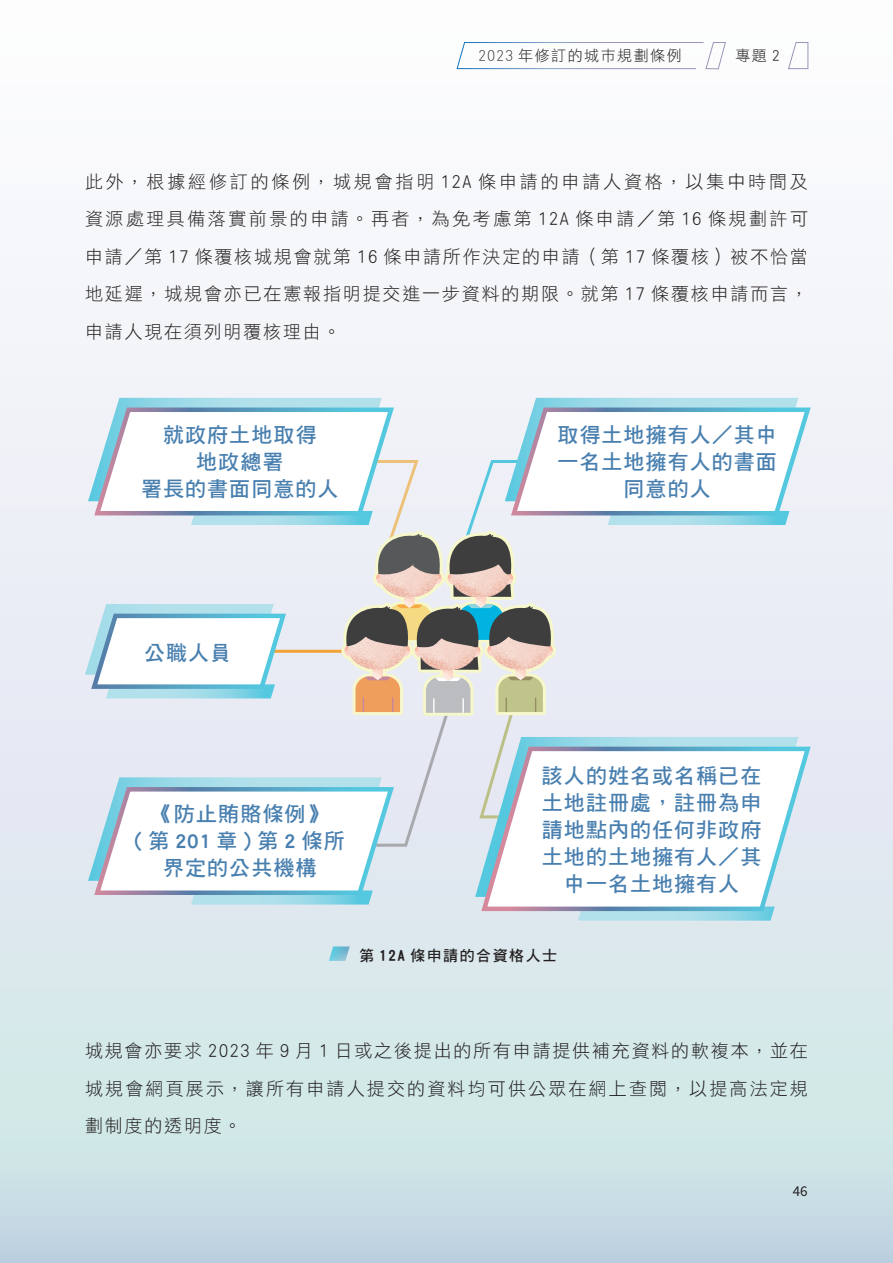
<style>
.page{position:relative;width:893px;height:1263px;background:#fff}
.page>*{position:absolute;margin:0;border:0;box-sizing:border-box;transform-origin:0 0}
.Graphics_Title__blue__14{font:21px/27px "DF Hei Bd HKP BF";letter-spacing:.05em;color:#487faf;text-align:center}
.Content_Body{font:18px/37.5px "DF Li Hei W3 WIN BF";letter-spacing:.1em;color:#231f20;text-align:justify}
.t1{font:15px "DF Hei Lt HK BF";letter-spacing:.1em;color:#231f20}
.t2{font:15px "DF Hei Bd HK BF";letter-spacing:.1em;color:#231f20}
.t3{font:15px "DF Li Hei W3 WIN BF";color:#231f20}
.t4{font:15px "Source Sans Variable";color:#231f20}
</style>
<div class="page">
<div style="left:0;top:0;width:893px;height:1263px;background:linear-gradient(to bottom,#fffcff,#ccdfe6)"></div>
<svg style="left:329px;top:946px;width:21px;height:15px"></svg>
<svg style="left:788px;top:42px;width:20px;height:27px"></svg>
<svg style="left:457px;top:42px;width:269px;height:27px"></svg>
<svg style="left:85px;top:398px;width:729px;height:523px"></svg>
<p class="t1" style="left:478px;top:48px;width:205px">2023 年修訂的城巿規劃條例</p>
<p class="t3" style="left:735px;top:48px;width:46px">專題 2</p>
<p class="Content_Body" style="left:85px;top:162px;width:724px">此外，根據經修訂的條例，城規會指明 12A 條申請的申請人資格，以集中時間及資源處理具備落實前景的申請。再者，為免考慮第 12A 條申請／第 16 條規劃許可申請／第 17 條覆核城規會就第 16 條申請所作決定的申請 ( 第 17 條覆核 ) 被不恰當地延遲，城規會亦已在憲報指明提交進一步資料的期限。就第 17 條覆核申請而言，申請人現在須列明覆核理由。</p>
<p class="Graphics_Title__blue__14" style="left:163px;top:421px;width:155px">就政府土地取得</p>
<p class="Graphics_Title__blue__14" style="left:196px;top:448px;width:89px">地政總署</p>
<p class="Graphics_Title__blue__14" style="left:141px;top:475px;width:199px">署長的書面同意的人</p>
<p class="Graphics_Title__blue__14" style="left:557px;top:421px;width:221px">取得土地擁有人／其中一名土地擁有人的書面同意的人</p>
<p class="Graphics_Title__blue__14" style="left:144px;top:639px;width:89px">公職人員</p>
<p class="Graphics_Title__blue__14" style="left:152px;top:800px;width:177px">《防止賄賂條例》</p>
<p class="Graphics_Title__blue__14" style="left:135px;top:827px;width:211px">(第201章)第2條所界定的公共機構</p>
<p class="Graphics_Title__blue__14" style="left:542px;top:762px;width:221px">該人的姓名或名稱已在土地註冊處，註冊為申請地點內的任何非政府土地的土地擁有人／其中一名土地擁有人</p>
<p class="t2" style="left:359px;top:947px;width:199px">第 12A 條申請的合資格人士</p>
<p class="Content_Body" style="left:85px;top:1032px;width:724px">城規會亦要求 2023 年 9 月 1 日或之後提出的所有申請提供補充資料的軟複本，並在城規會網頁展示，讓所有申請人提交的資料均可供公眾在網上查閱，以提高法定規劃制度的透明度。</p>
<p class="t4" style="left:793px;top:1181px;width:16px">46</p>
</div>
